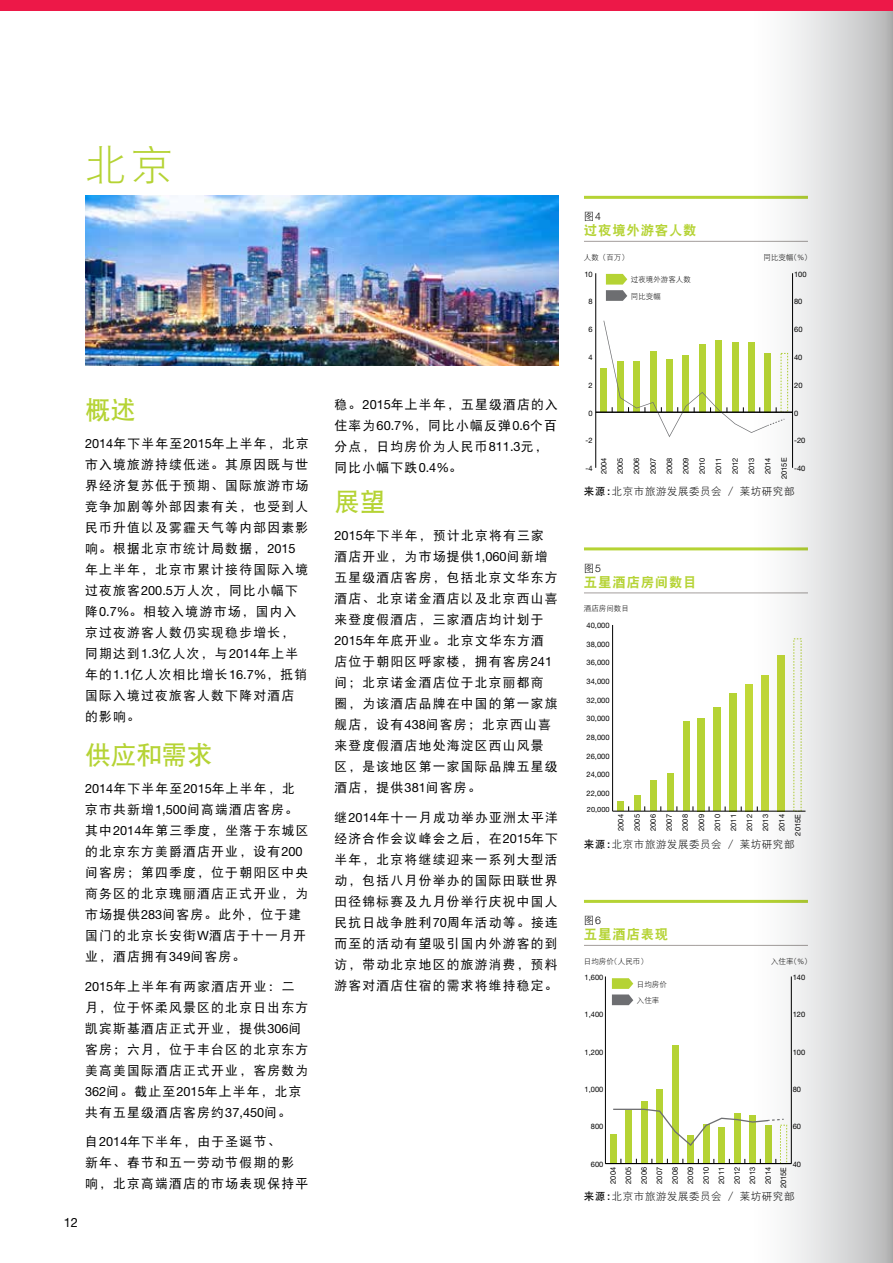
<style>
.page{position:relative;width:893px;height:1263px;background:#fff}
.page>*{position:absolute;margin:0;border:0;box-sizing:border-box;transform-origin:0 0}
.t1{font:42px "DF Hei W3";color:#b5d334}
.t2{font:25.5px "DF Hei W7";color:#b5d334}
.t3{font:13.5px "DF Hei W9";letter-spacing:.05em;color:#b5d334}
.t4{font:12.75px/21px "DF Hei W5";letter-spacing:.1em;color:#000}
.t5{font:12.75px "Helvetica Neue LT Std";color:#000}
.t6{font:10.5px "DF Hei W3";letter-spacing:.05em;color:#000}
.t7{font:7.65px/15.5px "Helvetica Neue LT Std";color:#000;text-align:justify}
.t8{font:7.5px/16px "Helvetica Neue LT Std";color:#000;text-align:justify}
.t9{font:7.5px/16.2px "DF Hei W3";color:#000}
.t10{font:7.2px "Helvetica Neue LT Std";color:#000;scale:1.04 1}
.s1{font-family:"Helvetica Neue LT Std"}
.s2{font-family:"Helvetica Neue LT Std";font-weight:300}
.s3{font-family:"DF Hei W7"}
</style>
<div class="page">
<hr style="left:584px;top:592px;width:112px;height:1px;background:#a39e9c">
<hr style="left:696px;top:592px;width:112px;height:1px;background:#a39e9c">
<hr style="left:584px;top:547px;width:112px;height:3px;background:#b5d334">
<hr style="left:696px;top:547px;width:112px;height:3px;background:#b5d334">
<div style="left:617px;top:802px;width:7px;height:9px;background:#b5d334"></div>
<div style="left:634px;top:795px;width:7px;height:16px;background:#b5d334"></div>
<div style="left:650px;top:780px;width:7px;height:31px;background:#b5d334"></div>
<div style="left:667px;top:774px;width:6px;height:37px;background:#b5d334"></div>
<div style="left:684px;top:721px;width:6px;height:90px;background:#b5d334"></div>
<div style="left:697px;top:718px;width:8px;height:93px;background:#b5d334"></div>
<div style="left:713px;top:707px;width:8px;height:104px;background:#b5d334"></div>
<div style="left:729px;top:693px;width:8px;height:118px;background:#b5d334"></div>
<div style="left:746px;top:684px;width:7px;height:127px;background:#c1d837"></div>
<hr style="left:613px;top:811px;width:192px;height:1px;background:#000">
<hr style="left:612px;top:625px;width:1px;height:186px;background:#000">
<hr style="left:584px;top:241px;width:112px;height:1px;background:#a39e9c">
<hr style="left:696px;top:241px;width:112px;height:1px;background:#a39e9c">
<hr style="left:584px;top:196px;width:112px;height:3px;background:#b5d334">
<hr style="left:696px;top:196px;width:112px;height:3px;background:#b5d334">
<div style="left:601px;top:368px;width:6px;height:44px;background:#b5d334"></div>
<hr style="left:595px;top:273px;width:1px;height:195px;background:#000">
<hr style="left:596px;top:412px;width:196px;height:1px;background:#000">
<svg style="left:606px;top:274px;width:21px;height:27px"></svg>
<svg style="left:603px;top:321px;width:147px;height:116px"></svg>
<hr style="left:584px;top:945px;width:112px;height:1px;background:#a39e9c">
<hr style="left:696px;top:945px;width:112px;height:1px;background:#a39e9c">
<hr style="left:584px;top:900px;width:112px;height:3px;background:#b5d334">
<hr style="left:696px;top:900px;width:112px;height:3px;background:#b5d334">
<svg style="left:612px;top:978px;width:21px;height:27px"></svg>
<div style="left:610px;top:1134px;width:6px;height:29px;background:#b5d334"></div>
<div style="left:626px;top:1110px;width:6px;height:53px;background:#b5d334"></div>
<div style="left:641px;top:1101px;width:6px;height:62px;background:#b5d334"></div>
<div style="left:656px;top:1089px;width:7px;height:74px;background:#b5d334"></div>
<div style="left:672px;top:1044px;width:6px;height:119px;background:#b5d334"></div>
<div style="left:687px;top:1135px;width:7px;height:28px;background:#b5d334"></div>
<div style="left:703px;top:1124px;width:6px;height:39px;background:#b5d334"></div>
<div style="left:718px;top:1127px;width:7px;height:36px;background:#b5d334"></div>
<div style="left:734px;top:1113px;width:6px;height:50px;background:#b5d334"></div>
<div style="left:749px;top:1115px;width:7px;height:48px;background:#b5d334"></div>
<hr style="left:605px;top:976px;width:1px;height:187px;background:#000">
<hr style="left:605px;top:1163px;width:186px;height:1px;background:#000">
<svg style="left:613px;top:1109px;width:137px;height:37px"></svg>
<img style="left:85px;top:196px;width:473px;height:170px">
<svg style="left:750px;top:11px;width:143px;height:1252px"></svg>
<svg style="left:875px;top:1255px;width:7px;height:8px"></svg>
<div style="left:0;top:0;width:893px;height:11px;background:#ed1848"></div>
<h1 class="t1" style="left:85px;top:144px;width:90px">北京</h1>
<h2 class="t2" style="left:85px;top:397px;width:52px">概述</h2>
<p class="t4" style="left:85px;top:433px;width:225px"><span class="s1">2014</span>年下半年至<span class="s1">2015</span>年上半年，北京市入境旅游持续低迷。其原因既与世界经济复苏低于预期、国际旅游市场竞争加剧等外部因素有关，也受到人民币升值以及雾霾天气等内部因素影响。根据北京市统计局数据，<span class="s1">2015</span>年上半年，北京市累计接待国际入境过夜旅客<span class="s1">200.5</span>万人次，同比小幅下降<span class="s1">0.7%</span>。相较入境游市场，国内入京过夜游客人数仍实现稳步增长，同期达到<span class="s1">1.3</span>亿人次，与<span class="s1">2014</span>年上半年的<span class="s1">1.1</span>亿人次相比增长<span class="s1">16.7%</span>，抵销国际入境过夜旅客人数下降对酒店的影响。</p>
<h2 class="t2" style="left:85px;top:742px;width:129px">供应和需求</h2>
<p class="t4" style="left:85px;top:778px;width:225px"><span class="s1">2014</span>年下半年至<span class="s1">2015</span>年上半年，北京市共新增<span class="s1">1,500</span>间高端酒店客房。其中<span class="s1">2014</span>年第三季度，坐落于东城区的北京东方美爵酒店开业，设有<span class="s1">200</span>间客房；第四季度，位于朝阳区中央商务区的北京瑰丽酒店正式开业，为市场提供<span class="s1">283</span>间客房。此外，位于建国门的北京长安街<span class="s1">W</span>酒店于十一月开业，酒店拥有<span class="s1">349</span>间客房。</p>
<p class="t4" style="left:85px;top:976px;width:225px"><span class="s1">2015</span>年上半年有两家酒店开业：二月，位于怀柔风景区的北京日出东方凯宾斯基酒店正式开业，提供<span class="s1">306</span>间客房；六月，位于丰台区的北京东方美高美国际酒店正式开业，客房数为<br><span class="s1">362</span>间。截止至<span class="s1">2015</span>年上半年，北京共有五星级酒店客房约<span class="s1">37,450</span>间。</p>
<p class="t4" style="left:85px;top:1131px;width:225px">自<span class="s1">2014</span>年下半年，由于圣诞节、<br>新年、春节和五一劳动节假期的影响，北京高端酒店的市场表现保持平</p>
<p class="t5" style="left:64px;top:1215px;width:16px">12</p>
<p class="t4" style="left:334px;top:394px;width:225px">稳。<span class="s1">2015</span>年上半年，五星级酒店的入住率为<span class="s1">60.7%</span>，同比小幅反弹<span class="s1">0.6</span>个百分点，日均房价为人民币<span class="s1">811.3</span>元，同比小幅下跌<span class="s1">0.4%</span>。</p>
<h2 class="t2" style="left:334px;top:489px;width:52px">展望</h2>
<p class="t4" style="left:334px;top:525px;width:225px"><span class="s1">2015</span>年下半年，预计北京将有三家酒店开业，为市场提供<span class="s1">1,060</span>间新增五星级酒店客房，包括北京文华东方酒店、北京诺金酒店以及北京西山喜来登度假酒店，三家酒店均计划于<br><span class="s1">2015</span>年年底开业。北京文华东方酒店位于朝阳区呼家楼，拥有客房<span class="s1">241</span>间；北京诺金酒店位于北京丽都商圈，为该酒店品牌在中国的第一家旗舰店，设有<span class="s1">438</span>间客房；北京西山喜来登度假酒店地处海淀区西山风景区，是该地区第一家国际品牌五星级酒店，提供<span class="s1">381</span>间客房。</p>
<p class="t4" style="left:334px;top:806px;width:225px;text-align:justify">继<span class="s1">2014</span>年十一月成功举办亚洲太平洋经济合作会议峰会之后，在<span class="s1">2015</span>年下半年，北京将继续迎来一系列大型活动，包括八月份举办的国际田联世界田径锦标赛及九月份举行庆祝中国人民抗日战争胜利<span class="s1">70</span>周年活动等。接连而至的活动有望吸引国内外游客的到访，带动北京地区的旅游消费，预料游客对酒店住宿的需求将维持稳定。</p>
<p class="t6" style="left:584px;top:211px;width:18px">图<span class="s2">4</span></p>
<p class="t3" style="left:584px;top:223px;width:114px">过夜境外游客人数</p>
<p class="t9" style="left:584px;top:249px;width:46px">人数（百万）</p>
<p class="t9" style="left:764px;top:249px;width:46px">同比变幅(<span class="s2">%</span>)</p>
<p class="t9" style="left:631px;top:271px;width:61px">过夜境外游客人数同比变幅</p>
<p class="t8" style="left:584px;top:266px;width:10px">10</p>
<p class="t8" style="left:794px;top:266px;width:14px">100</p>
<p class="t8" style="left:588px;top:294px;width:6px">8</p>
<p class="t8" style="left:794px;top:294px;width:10px">80</p>
<p class="t8" style="left:588px;top:321px;width:6px">6</p>
<p class="t8" style="left:794px;top:321px;width:10px">60</p>
<p class="t8" style="left:588px;top:349px;width:6px">4</p>
<p class="t8" style="left:794px;top:349px;width:10px">40</p>
<p class="t8" style="left:588px;top:377px;width:6px">2</p>
<p class="t8" style="left:794px;top:377px;width:10px">20</p>
<p class="t8" style="left:588px;top:405px;width:6px">0</p>
<p class="t8" style="left:794px;top:405px;width:6px">0</p>
<p class="t8" style="left:586px;top:433px;width:9px">-2</p>
<p class="t8" style="left:794px;top:433px;width:13px">-20</p>
<p class="t8" style="left:586px;top:460px;width:9px">-4</p>
<p class="t8" style="left:595px;top:474px;width:18px;rotate:-90deg">2004<br>2005<br>2006<br>2007<br>2008<br>2009<br>2010<br>2011<br>2012<br>2013<br>2014</p>
<p class="t8" style="left:776px;top:479px;width:23px;rotate:-90deg">2015E</p>
<p class="t8" style="left:794px;top:460px;width:13px">-40</p>
<p class="t6" style="left:584px;top:486px;width:212px"><span class="s3">来源:</span>北京市旅游发展委员会 / 莱坊研究部</p>
<p class="t6" style="left:584px;top:562px;width:18px">图<span class="s2">5</span></p>
<p class="t3" style="left:584px;top:575px;width:114px">五星酒店房间数目</p>
<p class="t9" style="left:584px;top:600px;width:46px">酒店房间数目</p>
<p class="t8" style="left:587px;top:617px;width:24px">40,000</p>
<p class="t8" style="left:587px;top:636px;width:24px">38,000</p>
<p class="t8" style="left:587px;top:655px;width:24px">36,000</p>
<p class="t8" style="left:587px;top:673px;width:24px">34,000</p>
<p class="t8" style="left:587px;top:692px;width:24px">32,000</p>
<p class="t8" style="left:587px;top:710px;width:24px">30,000</p>
<p class="t8" style="left:587px;top:729px;width:24px">28,000</p>
<p class="t8" style="left:587px;top:748px;width:24px">26,000</p>
<p class="t8" style="left:587px;top:766px;width:24px">24,000</p>
<p class="t8" style="left:587px;top:785px;width:24px">22,000</p>
<p class="t10" style="left:587px;top:805px;width:23px">20,000</p>
<p class="t8" style="left:613px;top:831px;width:18px;rotate:-90deg">2004<br>2005<br>2006<br>2007<br>2008<br>2009<br>2010<br>2011<br>2012<br>2013<br>2014</p>
<p class="t8" style="left:790px;top:835px;width:23px;rotate:-90deg">2015E</p>
<p class="t6" style="left:584px;top:839px;width:212px"><span class="s3">来源:</span>北京市旅游发展委员会 / 莱坊研究部</p>
<p class="t6" style="left:584px;top:915px;width:18px">图<span class="s2">6</span></p>
<p class="t3" style="left:584px;top:927px;width:86px">五星酒店表现</p>
<p class="t9" style="left:584px;top:953px;width:62px">日均房价(人民币)</p>
<p class="t9" style="left:771px;top:953px;width:38px">入住率(<span class="s2">%</span>)</p>
<p class="t9" style="left:637px;top:976px;width:31px">日均房价入住率</p>
<p class="t8" style="left:585px;top:969px;width:20px">1,600</p>
<p class="t8" style="left:793px;top:969px;width:14px">140</p>
<p class="t8" style="left:585px;top:1006px;width:20px">1,400</p>
<p class="t8" style="left:793px;top:1006px;width:14px">120</p>
<p class="t8" style="left:585px;top:1044px;width:20px">1,200</p>
<p class="t8" style="left:793px;top:1044px;width:14px">100</p>
<p class="t8" style="left:585px;top:1081px;width:20px">1,000</p>
<p class="t8" style="left:793px;top:1081px;width:10px">80</p>
<p class="t8" style="left:591px;top:1118px;width:14px">800</p>
<p class="t8" style="left:793px;top:1118px;width:10px">60</p>
<p class="t8" style="left:591px;top:1156px;width:14px">600</p>
<p class="t7" style="left:605px;top:1184px;width:18px;rotate:-90deg">2004<br>2005<br>2006<br>2007<br>2008<br>2009<br>2010<br>2011<br>2012<br>2013<br>2014</p>
<p class="t8" style="left:793px;top:1156px;width:10px">40</p>
<p class="t7" style="left:776px;top:1188px;width:23px;rotate:-90deg">2015E</p>
<p class="t6" style="left:584px;top:1191px;width:212px"><span class="s3">来源:</span>北京市旅游发展委员会 / 莱坊研究部</p>
</div>
